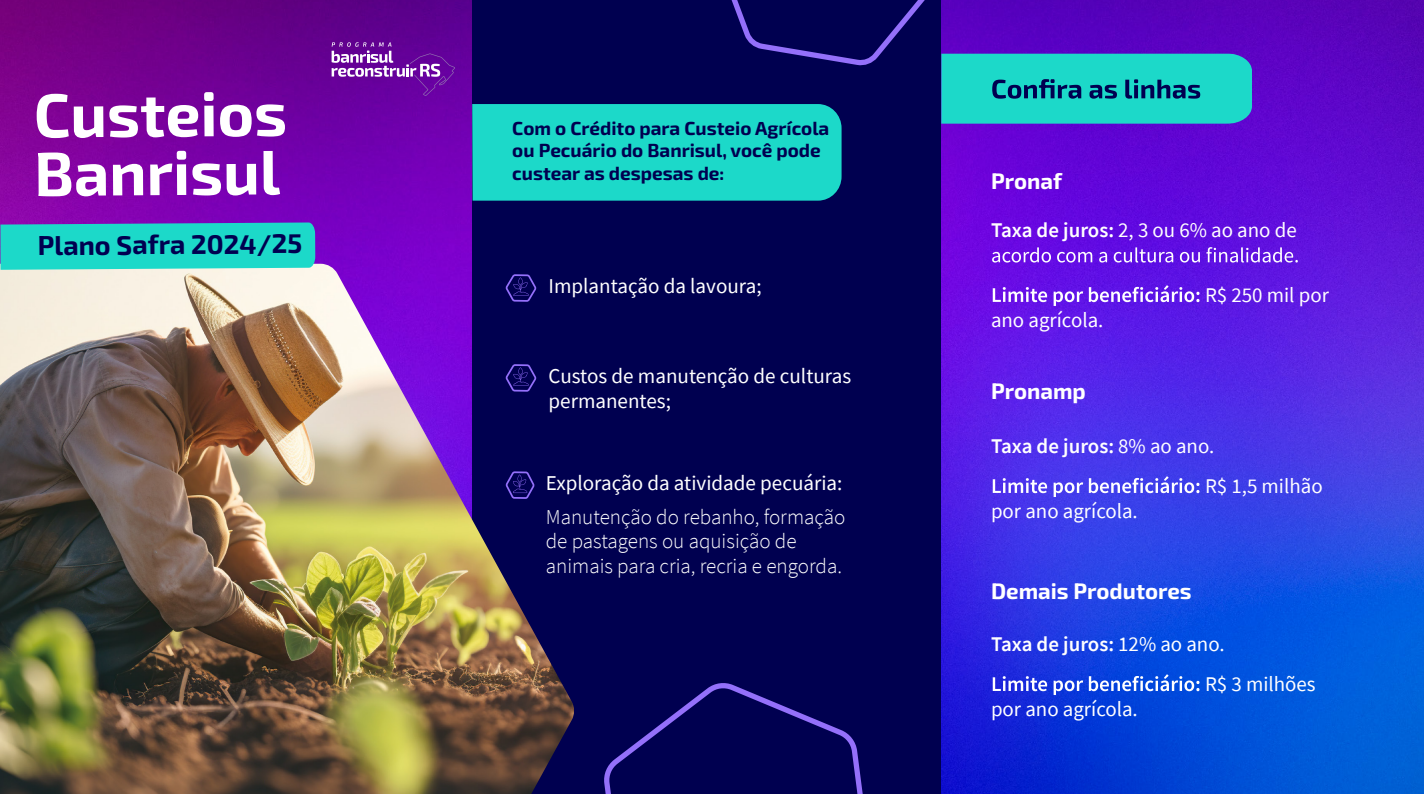
<style>
.page{position:relative;width:1424px;height:794px;background:#fff}
.page>*{position:absolute;margin:0;border:0;box-sizing:border-box;transform-origin:0 0}
.t1{font:700 61.95px/58.4px "Exo 2";letter-spacing:-.01em;color:#fff}
.t2{font:700 26.95px "Exo 2";letter-spacing:-.01em;color:#000050}
.t3{font:700 22.22px "Exo 2";color:#fff}
.t4{font:21px/25.4px "Source Sans Pro";color:#fff}
.t5{font:300 21px/24.7px "Source Sans Pro";color:#fff}
.t6{font:20.82px/39.6px "Source Sans Pro";color:#fff}
.t7{font:700 18.9px/22.6px "Exo 2";color:#000050}
.s1{font-weight:600}
</style>
<div class="page">
<img style="left:0;top:0;width:1424px;height:794px">
<div style="left:472px;top:0;width:469px;height:794px;background:#000050"></div>
<svg style="left:332px;top:42px;width:123px;height:54px;background:#7c27a9"></svg>
<svg style="left:604px;top:683px;width:259px;height:111px"></svg>
<img style="left:0;top:264px;width:574px;height:530px">
<svg style="left:0;top:222px;width:315px;height:48px;background:#25d2c9"></svg>
<svg style="left:472px;top:0;width:780px;height:201px"></svg>
<svg style="left:992px;top:247px;width:306px;height:15px;background:#8646e9"></svg>
<svg style="left:993px;top:285px;width:206px;height:21px;background:#864aec"></svg>
<svg style="left:993px;top:476px;width:206px;height:21px"></svg>
<svg style="left:993px;top:674px;width:206px;height:21px"></svg>
<h1 class="t1" style="left:34px;top:83px;width:255px">Custeios<br>Banrisul</h1>
<p class="t2" style="left:38px;top:226px;width:266px">Plano Safra 2024/25</p>
<p class="t7" style="left:512px;top:116px;width:319px">Com o Crédito para Custeio Agrícola ou Pecuário do Banrisul, você pode custear as despesas de:</p>
<p class="t4" style="left:549px;top:273px;width:215px">Implantação da lavoura;</p>
<p class="t4" style="left:549px;top:363px;width:304px">Custos de manutenção de culturas permanentes;</p>
<p class="t4" style="left:546px;top:470px;width:298px">Exploração da atividade pecuária:</p>
<p class="t5" style="left:546px;top:504px;width:301px">Manutenção do rebanho, formação de pastagens ou aquisição de animais para cria, recria e engorda.</p>
<p class="t3" style="left:991px;top:166px;width:73px">Pronaf</p>
<p class="t6" style="left:991px;top:210px;width:307px"><span class="s1">Taxa de juros:</span> 2, 3 ou 6% ao ano de</p>
<p class="t6" style="left:991px;top:300px;width:114px">ano agrícola.</p>
<p class="t6" style="left:1205px;top:275px;width:125px">R$ 250 mil por</p>
<p class="t3" style="left:991px;top:375px;width:96px">Pronamp</p>
<p class="t6" style="left:1205px;top:426px;width:119px;text-indent:-214px"><span class="s1">Taxa de juros:</span> 8% ao ano.<br>R$ 1,5 milhão</p>
<p class="t6" style="left:991px;top:491px;width:148px">por ano agrícola.</p>
<p class="t3" style="left:991px;top:576px;width:202px">Demais Produtores</p>
<p class="t6" style="left:1205px;top:624px;width:112px;text-indent:-214px"><span class="s1">Taxa de juros:</span> 12% ao ano.<br>R$ 3 milhões</p>
<p class="t6" style="left:991px;top:689px;width:148px">por ano agrícola.</p>
</div>
